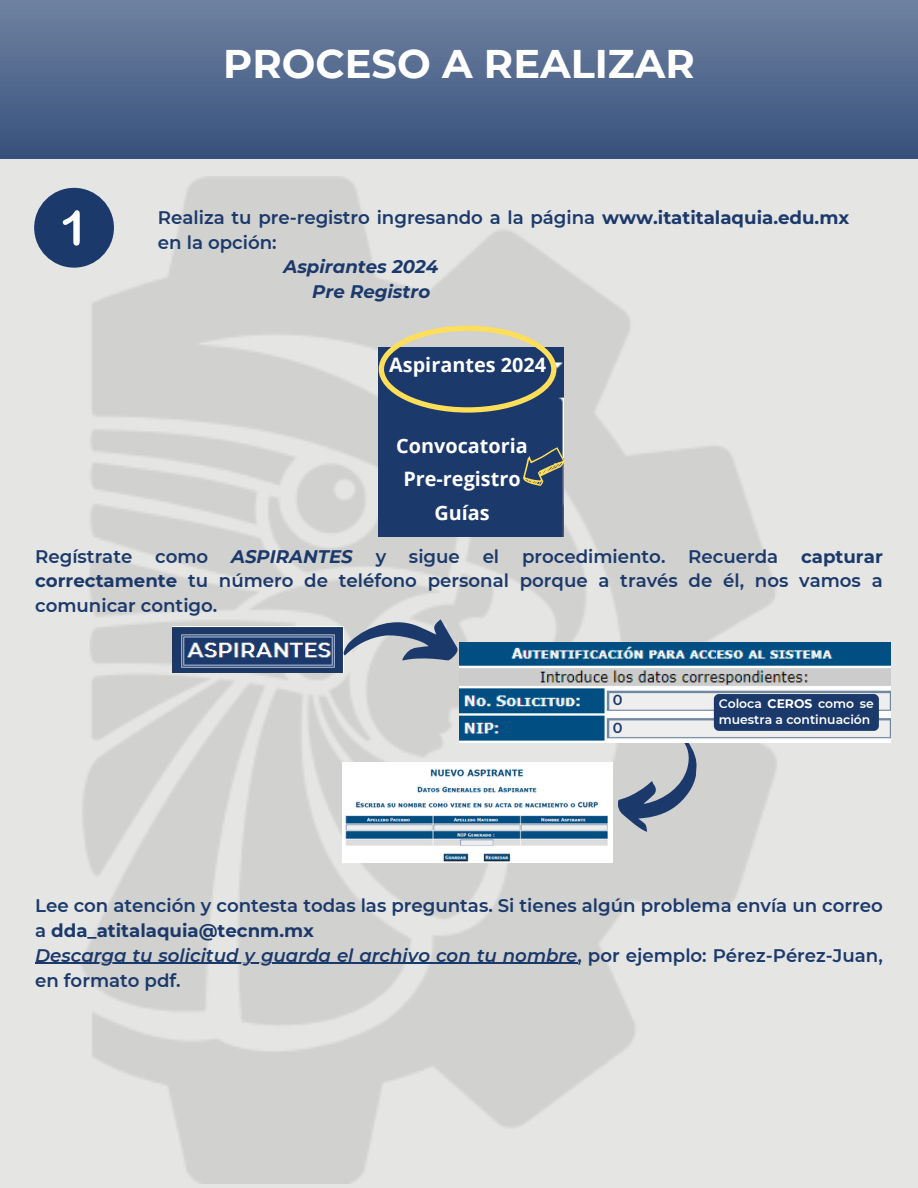
<style>
.page{position:relative;width:918px;height:1188px;background:#fff}
.page>*{position:absolute;margin:0;border:0;box-sizing:border-box;transform-origin:0 0}
.t1{font:700 39.9px "Montserrat";color:#fff}
.t2{font:700 19.8px "Open Sans";color:#fff}
.t3{font:600 18.15px/24.8px "Montserrat";color:#1b396a}
.t4{font:italic 600 18.15px/24.8px "Montserrat";color:#1b396a}
.t5{font:italic 700 18.15px "Montserrat";color:#1b396a}
.t6{font:600 14.55px "Montserrat";color:#1b396a}
.t7{font:600 12.3px/16.5px "Montserrat";color:#fff}
.s1{font-weight:700}
.s2{font-style:normal}
</style>
<div class="page">
<svg style="left:0;top:0;width:918px;height:159px;background:#52698e"></svg>
<div style="left:0;top:159px;width:918px;height:1029px;background:#e5e5e4"></div>
<img style="left:80px;top:176px;width:757px;height:1008px">
<div style="left:34px;top:188px;width:80px;height:80px;background:#1b396a;border-radius:50%"></div>
<svg style="left:63px;top:210px;width:17px;height:36px"></svg>
<img style="left:172px;top:626px;width:171px;height:46px">
<img style="left:342px;top:762px;width:270px;height:100px">
<svg style="left:343px;top:619px;width:115px;height:42px"></svg>
<svg style="left:616px;top:742px;width:83px;height:93px;background:#a4abb7"></svg>
<img style="left:459px;top:642px;width:432px;height:100px">
<div style="left:379px;top:348px;width:184px;height:189px;background:#1b396a"></div>
<hr style="left:35px;top:963px;width:543px;height:1px;background:#1b396a">
<svg style="left:379px;top:326px;width:177px;height:86px;background:#5e6d7b"></svg>
<svg style="left:394px;top:431px;width:176px;height:96px;background:#24406c"></svg>
<div style="left:714px;top:694px;width:165px;height:37px;background:#1b396a;border-radius:5px"></div>
<p class="t1" style="left:223px;top:40px;width:473px">PROCESO A REALIZAR</p>
<p class="t3" style="left:158px;top:205px;width:693px">Realiza tu pre-registro ingresando a la página <span class="s1">www.itatitalaquia.edu.mx </span>en la opción:</p>
<p class="t5" style="left:283px;top:256px;width:156px">Aspirantes 2024</p>
<p class="t5" style="left:312px;top:280px;width:119px">Pre Registro</p>
<p class="t2" style="left:389px;top:351px;width:158px">Aspirantes 2024</p>
<p class="t2" style="left:396px;top:432px;width:133px">Convocatoria</p>
<p class="t2" style="left:403px;top:465px;width:119px">Pre-registro</p>
<p class="t2" style="left:434px;top:499px;width:57px">Guías</p>
<p class="t3" style="left:35px;top:544px;width:99px">Regístrate</p>
<p class="t3" style="left:155px;top:544px;width:55px">como</p>
<p class="t5" style="left:231px;top:545px;width:123px">ASPIRANTES</p>
<p class="t3" style="left:376px;top:544px;width:12px">y</p>
<p class="t3" style="left:409px;top:544px;width:52px">sigue</p>
<p class="t3" style="left:483px;top:544px;width:18px">el</p>
<p class="t3" style="left:522px;top:544px;width:145px">procedimiento.</p>
<p class="t3" style="left:688px;top:544px;width:91px">Recuerda</p>
<p class="t3" style="left:35px;top:544px;width:849px;text-align:justify;text-indent:766px"><span class="s1">capturar correctamente</span> tu número de teléfono personal porque a través de él, nos vamos a comunicar contigo.</p>
<p class="t6" style="left:613px;top:691px;width:11px">0</p>
<p class="t6" style="left:613px;top:719px;width:11px">0</p>
<p class="t7" style="left:719px;top:695px;width:157px">Coloca <span class="s1">CEROS</span> como se muestra a continuación</p>
<p class="t3" style="left:35px;top:893px;width:849px">Lee con atención y contesta todas las preguntas. Si tienes algún problema envía un correo a <span class="s1">dda_atitalaquia@tecnm.mx</span></p>
<p class="t4" style="left:35px;top:943px;width:849px">Descarga tu solicitud y guarda el archivo con tu nombre<span class="s2">, por ejemplo: Pérez-Pérez-Juan, en formato pdf.</span></p>
</div>
